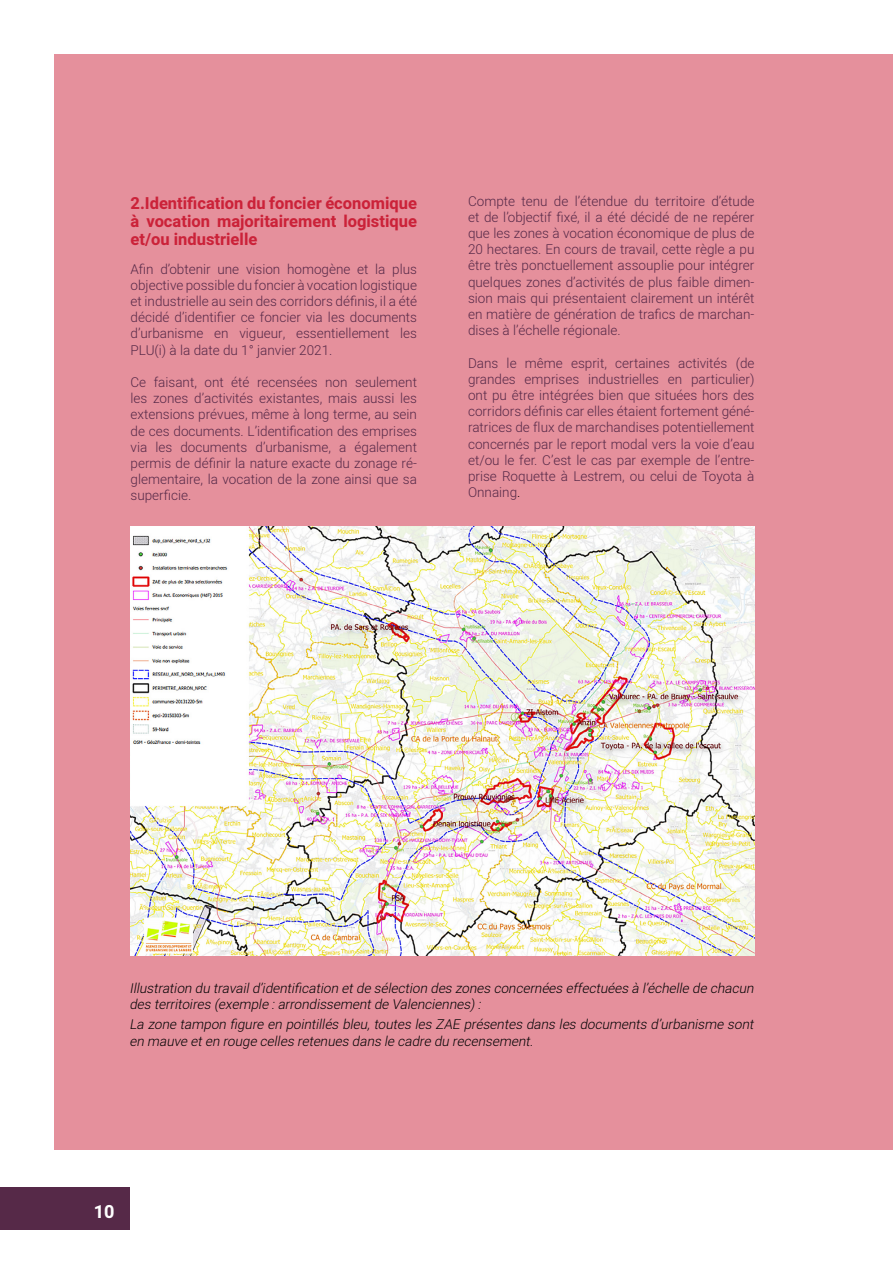
<style>
.page{position:relative;width:893px;height:1263px;background:#fff}
.page>*{position:absolute;margin:0;border:0;box-sizing:border-box;transform-origin:0 0}
.t1{font:700 18px "Heebo";color:#fff}
.t2{font:700 16.5px/18px "Heebo";color:#cb2239;text-align:justify}
.t3{font:300 13.5px/16.2px "Heebo";color:#562948;text-align:justify}
.t4{font:italic 300 13.5px/16.2px "Heebo";color:#020203}
.s1{color:#000}
</style>
<div class="page">
<div style="left:54px;top:54px;width:839px;height:1095px;background:#e5909c"></div>
<img style="left:131px;top:527px;width:623px;height:428px">
<div style="left:0;top:1187px;width:129px;height:42px;background:#562948"></div>
<p class="t2" style="left:131px;top:194px;width:288px">2.Identification du foncier économique à vocation majoritairement logistique et/ou industrielle</p>
<p class="t3" style="left:131px;top:260px;width:288px">Afin d’obtenir une vision homogène et la plus objective possible du foncier à vocation logistique et industrielle au sein des corridors définis, il a été décidé d’identifier ce foncier via les documents d’urbanisme en vigueur, essentiellement les PLU(i) à la date du 1° janvier 2021.</p>
<p class="t3" style="left:131px;top:374px;width:288px">Ce faisant, ont été recensées non seulement les zones d’activités existantes, mais aussi les extensions prévues, même à long terme, au sein de ces documents. L’identification des emprises via les documents d’urbanisme, a également permis de définir la nature exacte du zonage ré&shy;glementaire, la vocation de la zone ainsi que sa superficie.</p>
<p class="t3" style="left:468px;top:192px;width:288px">Compte tenu de l’étendue du territoire d’étude et de l’objectif fixé, il a été décidé de ne repérer que les zones à vocation économique de plus de 20 hectares. En cours de travail, cette règle a pu être très ponctuellement assouplie pour intégrer quelques zones d’activités de plus faible dimen&shy;sion mais qui présentaient clairement un intérêt en matière de génération de trafics de marchan&shy;dises à l’échelle régionale.</p>
<p class="t3" style="left:468px;top:354px;width:288px">Dans le même esprit, certaines activités (de grandes emprises industrielles en particulier) ont pu être intégrées bien que situées hors des corridors définis car elles étaient fortement géné&shy;ratrices de flux de marchandises potentiellement concernés par le report modal vers la voie d’eau et/ou le fer. C’est le cas par exemple de l’entre&shy;prise Roquette à Lestrem, ou celui de Toyota à Onnaing<span class="s1">.</span></p>
<p class="t4" style="left:129px;top:979px;width:629px">Illustration du travaild’identification etde sélection des zones concernées effectuées à l’échelle de chacun des territoires (exemple :arrondissementde Valenciennes):</p>
<p class="t4" style="left:129px;top:1016px;width:629px">La zone tampon figure en pointillés bleu,toutes les ZAE présentes dans les documents d’urbanisme sont en mauve eten rouge celles retenues dans le cadre du recensement.</p>
<h1 class="t1" style="left:94px;top:1199px;width:22px">10</h1>
</div>
